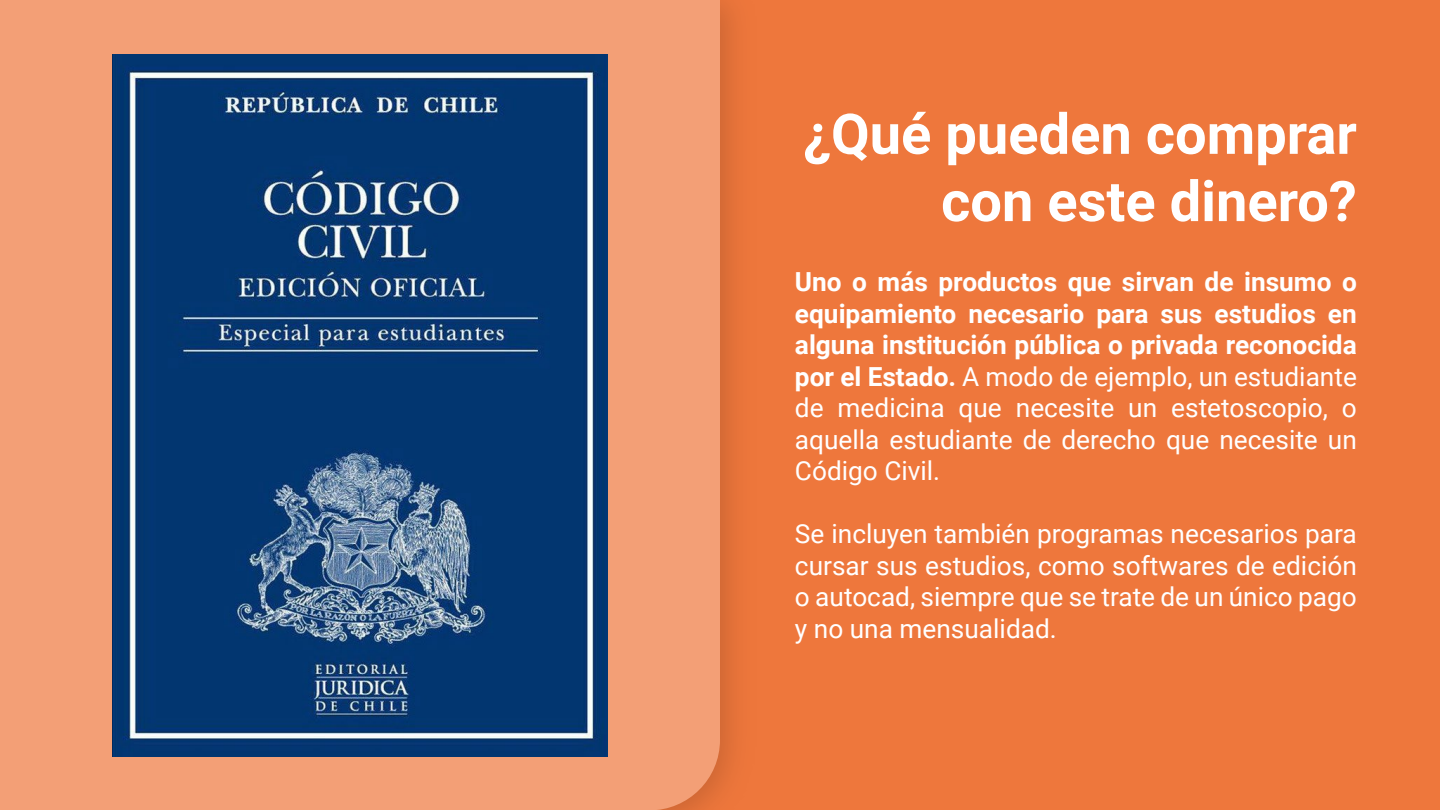
<style>
.page{position:relative;width:1440px;height:810px;background:#ee773c}
.page>*{position:absolute;margin:0;border:0;box-sizing:border-box;transform-origin:0 0}
.t1{font:700 56.03px/67.3px "Roboto";color:#fff;text-align:right}
.t2{font:700 26.25px/31.5px "Roboto";color:#fff;text-align:justify}
.t3{font:26.25px/31.5px "Roboto";color:#fff;text-align:justify}
.s1{font-weight:400}
</style>
<div class="page">
<div style="left:0;top:0;width:720px;height:810px;background:#f39f76"></div>
<img style="left:113px;top:54px;width:494px;height:703px">
<h1 class="t1" style="left:803px;top:98px;width:555px">¿Qué pueden comprar con este dinero?</h1>
<p class="t2" style="left:795px;top:265px;width:564px">Uno o más productos que sirvan de insumo o equipamiento necesario para sus estudios en alguna institución pública o privada reconocida por el Estado. <span class="s1">A modo de ejemplo, un estudiante de medicina que necesite un estetoscopio, o aquella estudiante de derecho que necesite un Código Civil.</span></p>
<p class="t3" style="left:795px;top:517px;width:563px">Se incluyen también programas necesarios para cursar sus estudios, como softwares de edición o autocad, siempre que se trate de un único pago y no una mensualidad.</p>
</div>
